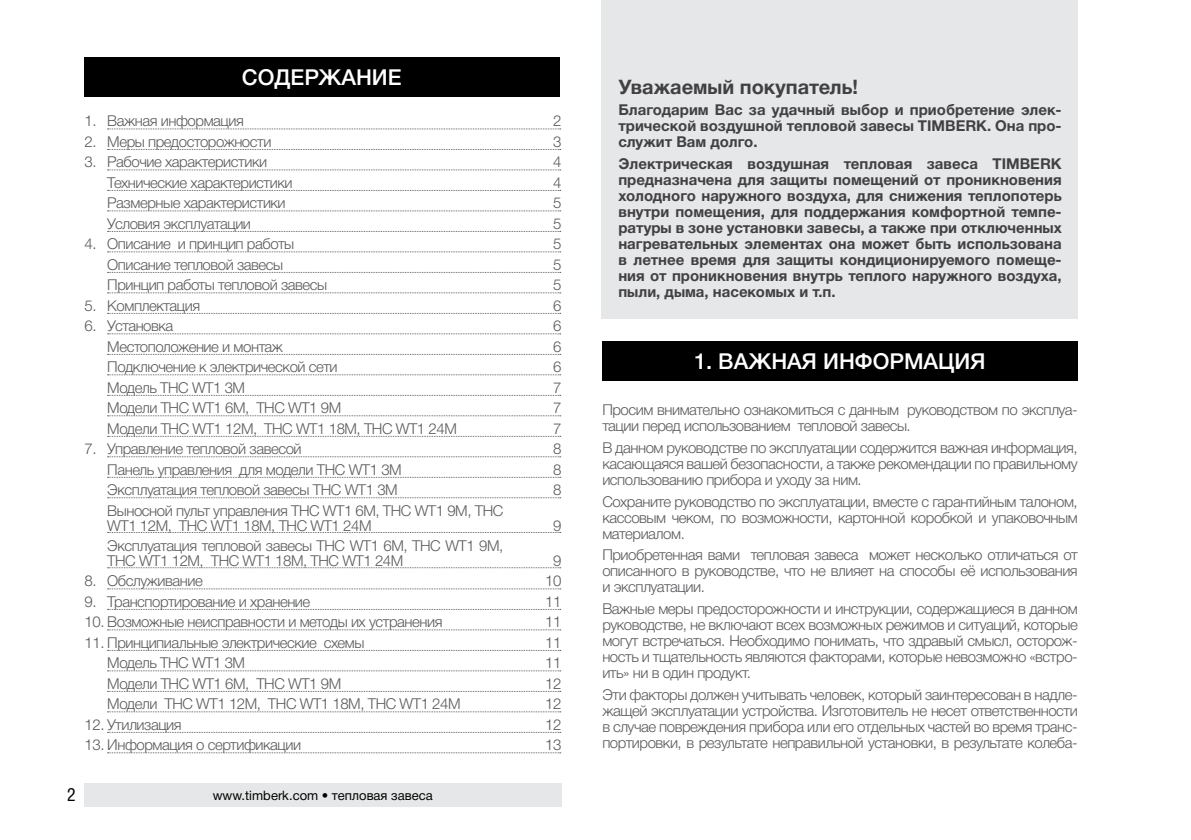
<style>
.page{position:relative;width:1191px;height:840px;background:#fff}
.page>*{position:absolute;margin:0;border:0;box-sizing:border-box;transform-origin:0 0}
.t1{font:500 22px "Helvetica Neue Cyr";color:#fff}
.t2{font:700 20px "Helvetica Neue Cyr";color:#414042}
.t3{font:18px "Helios Cond C";color:#000}
.t4{font:300 15px/20.4px "Helvetica Neue Cyr";letter-spacing:-.03em;color:#58595b}
.t5{font:700 15px/16px "Helvetica Neue Cyr";color:#414042;text-align:justify}
.t6{font:13px "Helvetica Neue Cyr";color:#000}
</style>
<div class="page">
<svg style="left:107px;top:128px;width:454px;height:1px"></svg>
<svg style="left:107px;top:149px;width:454px;height:1px"></svg>
<svg style="left:107px;top:169px;width:454px;height:1px"></svg>
<svg style="left:107px;top:190px;width:454px;height:1px"></svg>
<svg style="left:107px;top:210px;width:454px;height:1px"></svg>
<svg style="left:107px;top:231px;width:454px;height:1px"></svg>
<svg style="left:107px;top:251px;width:454px;height:1px"></svg>
<svg style="left:107px;top:272px;width:454px;height:1px"></svg>
<svg style="left:107px;top:292px;width:454px;height:1px"></svg>
<svg style="left:107px;top:313px;width:454px;height:1px"></svg>
<svg style="left:107px;top:333px;width:454px;height:1px"></svg>
<svg style="left:107px;top:354px;width:454px;height:1px"></svg>
<svg style="left:107px;top:374px;width:454px;height:1px"></svg>
<svg style="left:107px;top:395px;width:454px;height:1px"></svg>
<svg style="left:107px;top:415px;width:454px;height:1px"></svg>
<svg style="left:107px;top:436px;width:454px;height:1px"></svg>
<svg style="left:107px;top:456px;width:454px;height:1px"></svg>
<svg style="left:107px;top:476px;width:454px;height:1px"></svg>
<svg style="left:107px;top:497px;width:454px;height:1px"></svg>
<svg style="left:107px;top:532px;width:454px;height:1px"></svg>
<svg style="left:107px;top:567px;width:454px;height:1px"></svg>
<svg style="left:107px;top:588px;width:454px;height:1px"></svg>
<svg style="left:107px;top:629px;width:454px;height:1px"></svg>
<svg style="left:107px;top:670px;width:454px;height:1px"></svg>
<svg style="left:107px;top:711px;width:454px;height:1px"></svg>
<svg style="left:107px;top:731px;width:454px;height:1px"></svg>
<svg style="left:107px;top:752px;width:454px;height:1px"></svg>
<div style="left:601px;top:0;width:476px;height:318px;background:#e6e7e8"></div>
<div style="left:602px;top:340px;width:475px;height:40px;background:#000"></div>
<div style="left:85px;top:57px;width:475px;height:40px;background:#000"></div>
<div style="left:84px;top:782px;width:477px;height:24px;background:#e6e7e8"></div>
<h1 class="t1" style="left:242px;top:66px;width:161px">СОДЕРЖАНИЕ</h1>
<p class="t4" style="left:85px;top:111px;width:161px">1. Важная информация</p>
<p class="t4" style="left:85px;top:131px;width:188px">2. Меры предосторожности</p>
<p class="t4" style="left:107px;top:152px;width:187px;text-indent:-23px">3. Рабочие характеристики<br>Технические характеристики<br>Размерные характеристики<br>Условия эксплуатации</p>
<p class="t4" style="left:107px;top:234px;width:221px;text-indent:-23px">4. Описание и принцип работы<br>Описание тепловой завесы<br>Принцип работы тепловой завесы</p>
<p class="t4" style="left:85px;top:295px;width:117px">5. Комплектация</p>
<p class="t4" style="left:107px;top:316px;width:351px;text-indent:-23px">6. Установка<br>Местоположение и монтаж<br>Подключение к электрической сети<br>Модель THC WТ1 3M<br>Модели THC WТ1 6M, THC WТ1 9M<br>Модели THC WТ1 12M, THC WТ1 18M, THC WТ1 24M</p>
<p class="t4" style="left:107px;top:438px;width:397px;text-indent:-23px">7. Управление тепловой завесой<br>Панель управления для модели THC WТ1 3M<br>Эксплуатация тепловой завесы THC WТ1 3M<br>Выносной пульт управления THC WТ1 6M, THC WТ1 9M, THC</p>
<p class="t4" style="left:107px;top:515px;width:397px">WТ1 12M, THC WТ1 18M, THC WТ1 24M<br>Эксплуатация тепловой завесы THC WТ1 6M, THC WТ1 9M,</p>
<p class="t4" style="left:107px;top:550px;width:297px">THC WТ1 12M, THC WТ1 18M, THC WТ1 24M</p>
<p class="t4" style="left:85px;top:570px;width:120px">8. Обслуживание</p>
<p class="t4" style="left:85px;top:591px;width:227px">9. Транспортирование и хранение</p>
<p class="t4" style="left:85px;top:611px;width:359px">10. Возможные неисправности и методы их устранения</p>
<p class="t4" style="left:107px;top:632px;width:355px;text-indent:-23px">11. Принципиальные электрические схемы<br>Модель THC WТ1 3M<br>Модели THC WТ1 6M, THC WТ1 9M<br>Модели THC WТ1 12M, THC WТ1 18M, THC WТ1 24M</p>
<p class="t4" style="left:85px;top:714px;width:99px">12. Утилизация</p>
<p class="t4" style="left:85px;top:734px;width:218px">13. Информация о сертификации</p>
<p class="t3" style="left:67px;top:783px;width:10px">2</p>
<p class="t6" style="left:213px;top:787px;width:221px">www.timberk.com • тепловая завеса</p>
<p class="t4" style="left:553px;top:111px;width:10px;text-align:justify">2<br>3<br>4<br>4<br>5<br>5<br>5<br>5<br>5<br>6<br>6<br>6<br>6<br>7<br>7<br>7<br>8<br>8<br>8</p>
<p class="t4" style="left:553px;top:515px;width:10px">9</p>
<p class="t4" style="left:545px;top:550px;width:18px;text-align:center">9<br>10<br>11<br>11<br>11<br>11<br>12<br>12<br>12<br>13</p>
<h2 class="t2" style="left:618px;top:76px;width:241px">Уважаемый покупатель!</h2>
<p class="t5" style="left:618px;top:102px;width:445px">Благодарим Вас за удачный выбор и приобретение элек&shy;трической воздушной тепловой завесы TIMBERK. Она про&shy;служит Вам долго.</p>
<p class="t5" style="left:618px;top:156px;width:445px">Электрическая воздушная тепловая завеса TIMBERK предназначена для защиты помещений от проникновения холодного наружного воздуха, для снижения теплопотерь внутри помещения, для поддержания комфортной темпе&shy;ратуры в зоне установки завесы, а также при отключенных нагревательных элементах она может быть использована в летнее время для защиты кондиционируемого помеще&shy;ния от проникновения внутрь теплого наружного воздуха, пыли, дыма, насекомых и т.п.</p>
<h1 class="t1" style="left:694px;top:349px;width:293px">1. ВАЖНАЯ ИНФОРМАЦИЯ</h1>
<p class="t4" style="left:602px;top:401px;width:477px;line-height:16px">Просим внимательно ознакомиться с данным руководством по эксплуа&shy;тации перед использованием тепловой завесы.</p>
<p class="t4" style="left:602px;top:439px;width:477px;line-height:16px;text-align:justify">В данном руководстве по эксплуатации содержится важная информация, касающаяся вашей безопасности, а также рекомендации по правильному использованию прибора и уходу за ним.</p>
<p class="t4" style="left:602px;top:493px;width:477px;line-height:16px;text-align:justify">Сохраните руководство по эксплуатации, вместе с гарантийным талоном, кассовым чеком, по возможности, картонной коробкой и упаковочным материалом.</p>
<p class="t4" style="left:602px;top:547px;width:477px;line-height:16px;text-align:justify">Приобретенная вами тепловая завеса может несколько отличаться от описанного в руководстве, что не влияет на способы её использования и эксплуатации.</p>
<p class="t4" style="left:602px;top:600px;width:477px;line-height:16px;text-align:justify">Важные меры предосторожности и инструкции, содержащиеся в данном руководстве, не включают всех возможных режимов и ситуаций, которые могут встречаться. Необходимо понимать, что здравый смысл, осторож&shy;ность и тщательность являются факторами, которые невозможно «встро&shy;ить» ни в один продукт.</p>
<p class="t4" style="left:602px;top:686px;width:477px;line-height:16px;text-align:justify">Эти факторы должен учитывать человек, который заинтересован в надле&shy;жащей эксплуатации устройства. Изготовитель не несет ответственности в случае повреждения прибора или его отдельных частей во время транс&shy;портировки, в результате неправильной установки, в результате колеба-</p>
</div>
